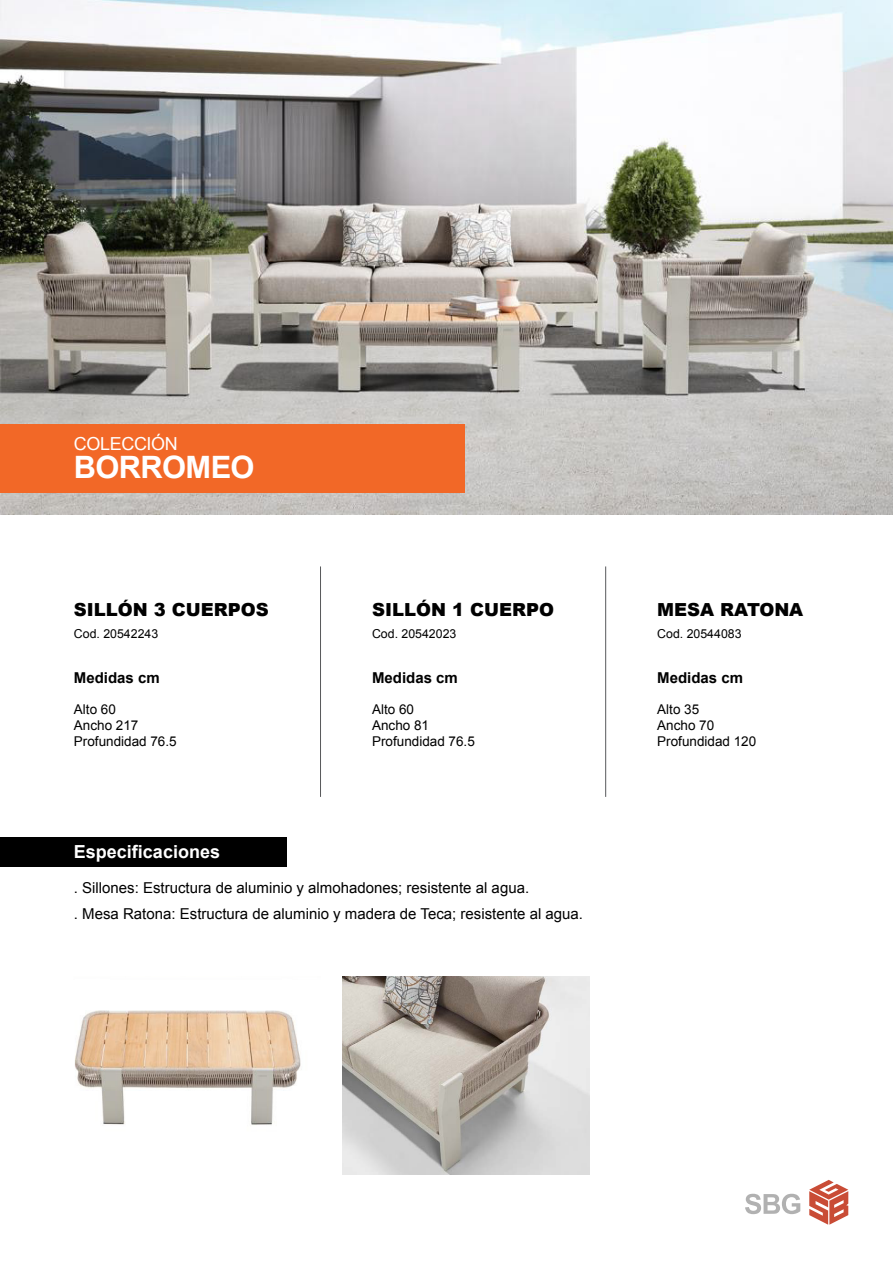
<style>
.page{position:relative;width:893px;height:1263px;background:#fff}
.page>*{position:absolute;margin:0;border:0;box-sizing:border-box;transform-origin:0 0}
.t1{font:700 30.9px "Arial";letter-spacing:-.02em;color:#fff}
.t2{font:900 18px "Arial";color:#000}
.t3{font:700 18px "Arial";color:#fff}
.t4{font:18px "Arial";letter-spacing:-.02em;color:#fff}
.t5{font:15px/25.5px "Arial";color:#000}
.t6{font:700 15px "Arial";color:#000}
.t7{font:13.5px/16.2px "Arial";color:#000}
.t8{font:12.3px "Arial";color:#000}
</style>
<div class="page">
<div style="left:0;top:837px;width:287px;height:30px;background:#000"></div>
<img style="left:0;top:0;width:893px;height:514px">
<div style="left:0;top:425px;width:464px;height:68px;background:#f26827"></div>
<hr style="left:605px;top:566px;width:1px;height:231px;background:#58595b">
<hr style="left:320px;top:566px;width:1px;height:231px;background:#58595b">
<img style="left:75px;top:1010px;width:226px;height:115px">
<img style="left:343px;top:977px;width:247px;height:197px">
<svg style="left:809px;top:1180px;width:39px;height:45px"></svg>
<svg style="left:745px;top:1194px;width:55px;height:20px"></svg>
<p class="t4" style="left:74px;top:432px;width:105px">COLECCIÓN</p>
<h1 class="t1" style="left:74px;top:447px;width:182px">BORROMEO</h1>
<p class="t2" style="left:74px;top:597px;width:196px">SILLÓN 3 CUERPOS</p>
<p class="t8" style="left:74px;top:626px;width:86px">Cod. 20542243</p>
<p class="t2" style="left:372px;top:597px;width:183px">SILLÓN 1 CUERPO</p>
<p class="t8" style="left:372px;top:626px;width:86px">Cod. 20542023</p>
<p class="t6" style="left:74px;top:667px;width:87px">Medidas cm</p>
<p class="t6" style="left:372px;top:667px;width:87px">Medidas cm</p>
<p class="t7" style="left:74px;top:701px;width:104px">Alto 60<br>Ancho 217<br>Profundidad 76.5</p>
<p class="t7" style="left:372px;top:701px;width:104px">Alto 60<br>Ancho 81<br>Profundidad 76.5</p>
<p class="t3" style="left:74px;top:840px;width:148px">Especificaciones</p>
<p class="t5" style="left:74px;top:875px;width:511px">. Sillones: Estructura de aluminio y almohadones; resistente al agua.<br>. Mesa Ratona: Estructura de aluminio y madera de Teca; resistente al agua.</p>
<p class="t2" style="left:657px;top:597px;width:147px">MESA RATONA</p>
<p class="t8" style="left:657px;top:626px;width:86px">Cod. 20544083</p>
<p class="t6" style="left:657px;top:667px;width:87px">Medidas cm</p>
<p class="t7" style="left:657px;top:701px;width:101px">Alto 35<br>Ancho 70<br>Profundidad 120</p>
</div>
